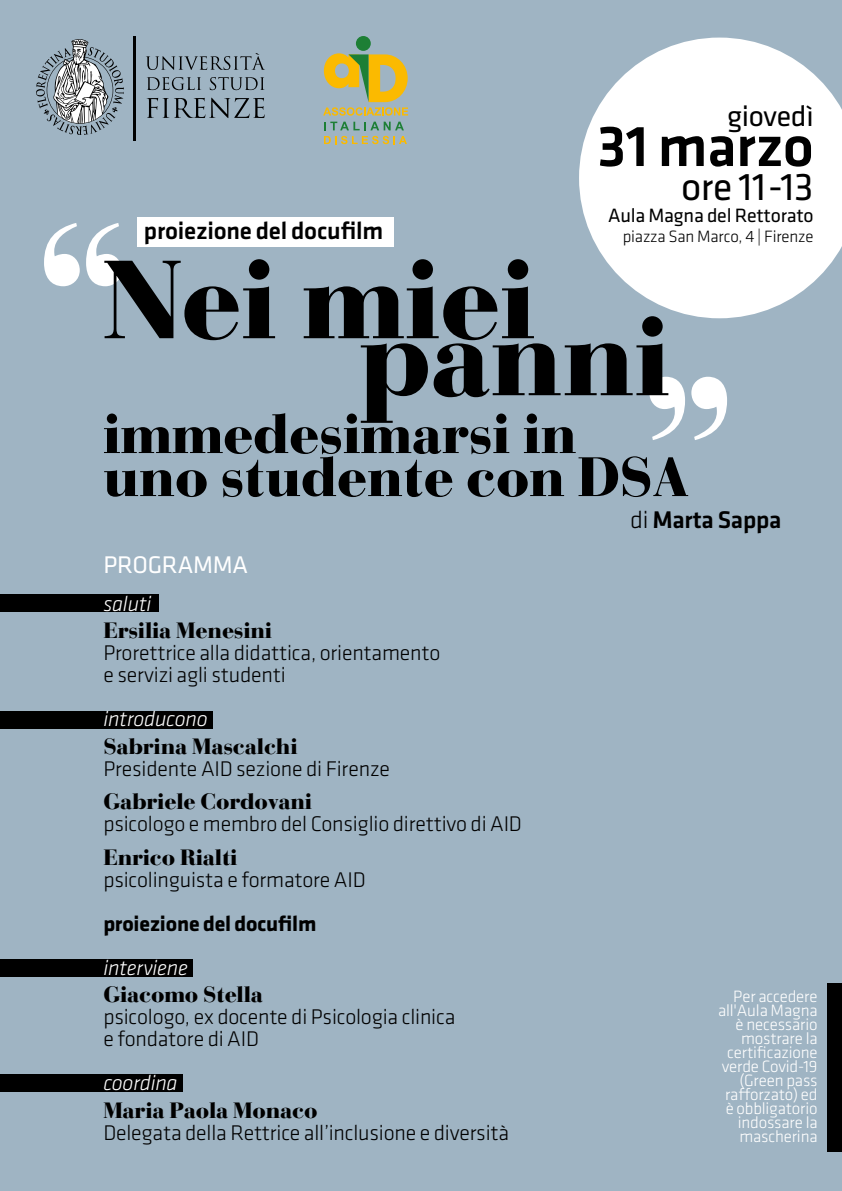
<style>
.page{position:relative;width:842px;height:1191px;background:#9fb4c3}
.page>*{position:absolute;margin:0;border:0;box-sizing:border-box;transform-origin:0 0}
.t1{font:900 186px "Bauer Bodoni Std";color:#fff}
.t2{font:900 110px "Bauer Bodoni Std";letter-spacing:-.01em;color:#000}
.t3{font:500 60px "Klavika";letter-spacing:-.01em;color:#000}
.t4{font:900 55px/43px "Bauer Bodoni Std";letter-spacing:-.01em;color:#000}
.t5{font:40px "Klavika";letter-spacing:-.01em;color:#000}
.t6{font:30px "Klavika";letter-spacing:-.01em;color:#000}
.t7{font:500 25px "Klavika";letter-spacing:-.01em;color:#000}
.t8{font:25px "Klavika";letter-spacing:-.01em;color:#fff}
.t9{font:300 22px/22px "Klavika";letter-spacing:-.01em;color:#000}
.t10{font:900 22px "Bauer Bodoni Std";letter-spacing:-.01em;color:#000}
.t11{font:italic 300 22px "Klavika";letter-spacing:-.01em;color:#fff}
.t12{font:700 22px "Klavika";letter-spacing:-.01em;color:#000}
.t13{font:20px "Klavika";letter-spacing:-.01em;color:#000}
.t14{font:300 17px/14px "Klavika";letter-spacing:-.01em;color:#fff;text-align:right}
.t15{font:300 17px "Klavika";letter-spacing:-.01em;color:#000}
.s1{font-size:186px;color:#fff}
.s2{font-weight:300}
</style>
<div class="page">
<div style="left:0;top:1074px;width:183px;height:17px;background:#000"></div>
<div style="left:137px;top:217px;width:256px;height:30px;background:#fff"></div>
<div style="left:0;top:595px;width:158px;height:17px;background:#000"></div>
<div style="left:827px;top:983px;width:15px;height:169px;background:#000"></div>
<div style="left:0;top:711px;width:213px;height:17px;background:#000"></div>
<div style="left:0;top:959px;width:193px;height:17px;background:#000"></div>
<hr style="left:134px;top:36px;width:2px;height:104px;background:#000">
<svg style="left:147px;top:98px;width:118px;height:20px"></svg>
<svg style="left:147px;top:77px;width:118px;height:13px"></svg>
<svg style="left:146px;top:53px;width:119px;height:17px"></svg>
<svg style="left:36px;top:39px;width:88px;height:96px"></svg>
<svg style="left:579px;top:38px;width:263px;height:280px;fill:#fff"></svg>
<div style="left:356px;top:36px;width:15px;height:15px;background:#1d7f35;border-radius:50%"></div>
<svg style="left:323px;top:53px;width:85px;height:63px"></svg>
<svg style="left:324px;top:122px;width:80px;height:8px"></svg>
<svg style="left:324px;top:136px;width:83px;height:8px"></svg>
<h3 class="t6" style="left:727px;top:100px;width:88px">giovedì</h3>
<h3 class="t3" style="left:597px;top:113px;width:218px">31 marzo</h3>
<h3 class="t5" style="left:681px;top:165px;width:134px">ore 11-13</h3>
<p class="t13" style="left:608px;top:204px;width:207px">Aula Magna del Rettorato</p>
<p class="t15" style="left:623px;top:227px;width:192px">piazza San Marco, 4 | Firenze</p>
<p class="t7" style="left:144px;top:217px;width:241px">proiezione del docufilm</p>
<h2 class="t2" style="left:26px;top:233px;width:512px"><span class="s1">“</span>Nei miei</h2>
<h2 class="t2" style="left:358px;top:290px;width:314px">panni</h2>
<h1 class="t1" style="left:631px;top:333px;width:115px">”</h1>
<h3 class="t4" style="left:103px;top:412px;width:588px">immedesimarsi in uno studente con DSA</h3>
<p class="t8" style="left:103px;top:551px;width:146px">PROGRAMMA</p>
<p class="t11" style="left:103px;top:591px;width:50px">saluti</p>
<p class="t10" style="left:103px;top:617px;width:170px">Ersilia Menesini</p>
<p class="t9" style="left:103px;top:642px;width:338px">Prorettrice alla didattica, orientamento e servizi agli studenti</p>
<p class="t11" style="left:103px;top:707px;width:106px">introducono</p>
<p class="t10" style="left:103px;top:733px;width:196px">Sabrina Mascalchi</p>
<p class="t9" style="left:103px;top:758px;width:288px">Presidente AID sezione di Firenze</p>
<p class="t10" style="left:103px;top:788px;width:210px">Gabriele Cordovani</p>
<p class="t9" style="left:103px;top:813px;width:420px">psicologo e membro del Consiglio direttivo di AID</p>
<p class="t10" style="left:103px;top:843px;width:136px">Enrico Rialti</p>
<p class="t9" style="left:103px;top:868px;width:264px">psicolinguista e formatore AID</p>
<p class="t12" style="left:103px;top:911px;width:215px">proiezione del docufilm</p>
<p class="t11" style="left:103px;top:955px;width:86px">interviene</p>
<p class="t10" style="left:103px;top:981px;width:161px">Giacomo Stella</p>
<p class="t9" style="left:103px;top:1006px;width:353px">psicologo, ex docente di Psicologia clinica e fondatore di AID</p>
<p class="t11" style="left:103px;top:1071px;width:76px">coordina</p>
<p class="t10" style="left:103px;top:1097px;width:216px">Maria Paola Monaco</p>
<p class="t9" style="left:103px;top:1122px;width:407px">Delegata della Rettrice all’inclusione e diversità</p>
<p class="t7" style="left:630px;top:506px;width:153px"><span class="s2">di</span> Marta Sappa</p>
<p class="t14" style="left:718px;top:989px;width:101px">Per accedere all'Aula Magna è necessario mostrare la certificazione verde Covid-19 (Green pass rafforzato) ed è obbligatorio indossare la mascherina</p>
</div>
